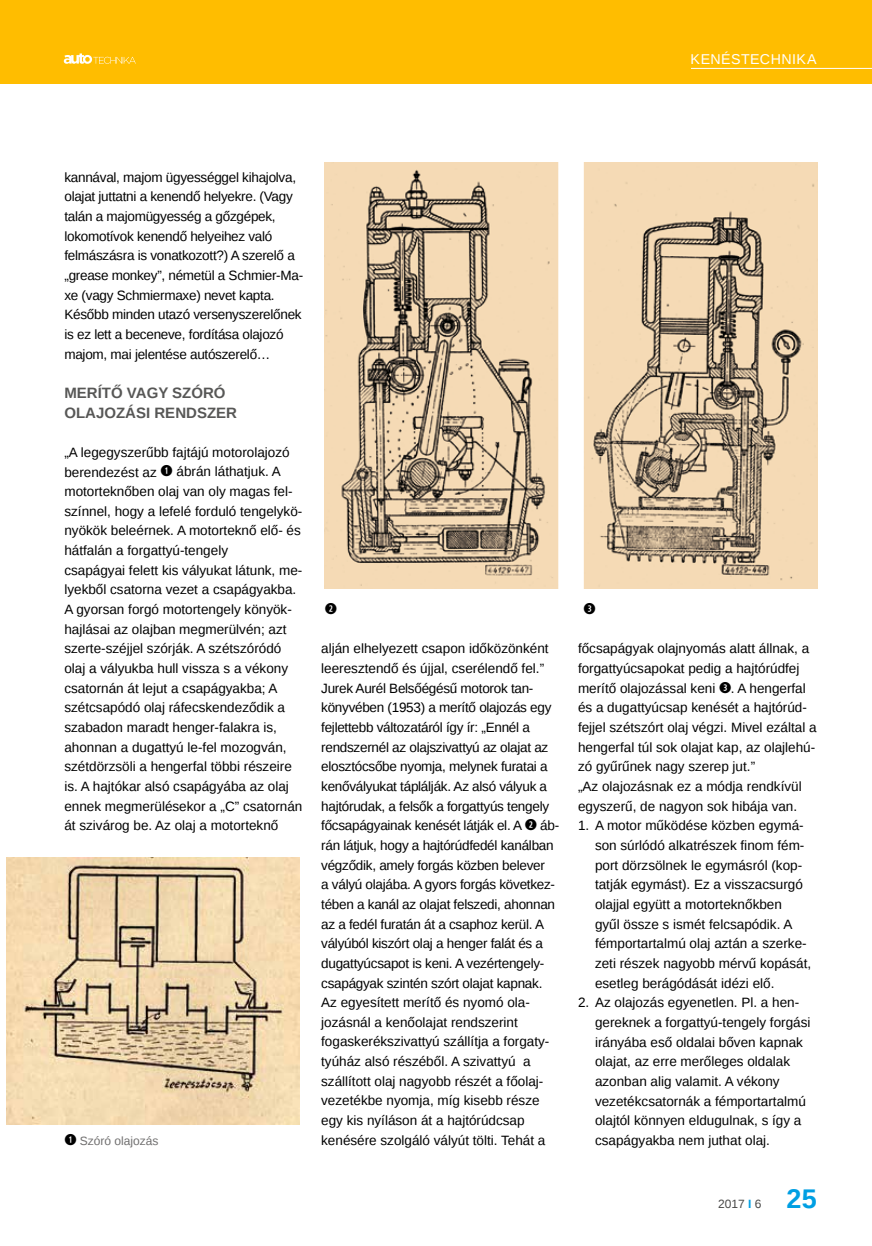
<style>
.page{position:relative;width:872px;height:1246px;background:#fff}
.page>*{position:absolute;margin:0;border:0;box-sizing:border-box;transform-origin:0 0}
.t1{font:700 27px "Liberation Sans";color:#009fe3}
.t2{font:700 15px/19.6px "Liberation Sans";color:#575756}
.t3{font:15px "Combi Numerals Ltd";color:#000}
.t4{font:14.25px "Liberation Sans";letter-spacing:.03em;color:#fff}
.t5{font:13.5px/19.6px "Liberation Sans";color:#000}
.t6{font:13.5px/19.6px "Liberation Sans";letter-spacing:-.02em;color:#000}
.t7{font:12px "Liberation Sans";color:#706f6f}
.t8{font:12px "Liberation Sans";color:#4a4a49}
.s1{font-family:"Combi Numerals Ltd";font-size:15px}
.s2{font-family:"Combi Numerals Ltd";font-size:15px;color:#000}
.s3{font-weight:700;color:#009fe3}
</style>
<div class="page">
<div style="left:0;top:0;width:872px;height:83px;background:#ffbd00"></div>
<hr style="left:691px;top:68px;width:181px;height:1px;background:#fff">
<svg style="left:64px;top:53px;width:72px;height:11px"></svg>
<img style="left:6px;top:857px;width:293px;height:267px">
<img style="left:324px;top:162px;width:493px;height:426px">
<div style="left:558px;top:159px;width:26px;height:432px;background:#fff"></div>
<p class="t4" style="left:690px;top:51px;width:127px">KENÉSTECHNIKA</p>
<p class="t6" style="left:64px;top:168px;width:240px">kannával, majom ügyességgel kihajolva, olajat juttatni a kenendő helyekre. (Vagy talán a majomügyesség a gőzgépek, lokomotívok kenendő helyeihez való felmászásra is vonatkozott?) A szerelő a „grease monkey”, németül a Schmier-Ma&shy;xe (vagy Schmiermaxe) nevet kapta.<br>Később minden utazó versenyszerelőnek is ez lett a beceneve, fordítása olajozó majom, mai jelentése autószerelő…</p>
<p class="t2" style="left:64px;top:383px;width:174px">MERÍTŐ VAGY SZÓRÓ<br>OLAJOZÁSI RENDSZER</p>
<p class="t5" style="left:64px;top:443px;width:239px">„A legegyszerűbb fajtájú motorolajozó berendezést az <span class="s1">➊</span> ábrán láthatjuk. A motorteknőben olaj van oly magas fel&shy;színnel, hogy a lefelé forduló tengelykö&shy;nyökök beleérnek. A motorteknő elő- és hátfalán a forgattyú-tengely<br>csapágyai felett kis vályukat látunk, me&shy;lyekből csatorna vezet a csapágyakba.<br>A gyorsan forgó motortengely könyök&shy;hajlásai az olajban megmerülvén; azt szerte-széjjel szórják. A szétszóródó olaj a vályukba hull vissza s a vékony csatornán át lejut a csapágyakba; A szétcsapódó olaj ráfecskendeződik a szabadon maradt henger-falakra is, ahonnan a dugattyú le-fel mozogván, szétdörzsöli a hengerfal többi részeire is. A hajtókar alsó csapágyába az olaj ennek megmerülésekor a „C” csatornán át szivárog be. Az olaj a motorteknő</p>
<p class="t3" style="left:325px;top:600px;width:14px">➋</p>
<p class="t3" style="left:583px;top:600px;width:14px">➌</p>
<p class="t6" style="left:321px;top:639px;width:239px">alján elhelyezett csapon időközönként leeresztendő és újjal, cserélendő fel.” Jurek Aurél Belsőégésű motorok tan&shy;könyvében (1953) a merítő olajozás egy fejlettebb változatáról így ír: „Ennél a rendszernél az olajszivattyú az olajat az elosztócsőbe nyomja, melynek furatai a kenővályukat táplálják. Az alsó vályuk a hajtórudak, a felsők a forgattyús tengely főcsapágyainak kenését látják el. A <span class="s1">➋</span> áb&shy;rán látjuk, hogy a hajtórúdfedél kanálban végződik, amely forgás közben belever<br>a vályú olajába. A gyors forgás következ&shy;tében a kanál az olajat felszedi, ahonnan az a fedél furatán át a csaphoz kerül. A vályúból kiszórt olaj a henger falát és a dugattyúcsapot is keni. A vezértengely&shy;csapágyak szintén szórt olajat kapnak.<br>Az egyesített merítő és nyomó ola&shy;jozásnál a kenőolajat rendszerint fogaskerékszivattyú szállítja a forgat - tyúház alsó részéből. A szivattyú a szállított olaj nagyobb részét a főolaj&shy;vezetékbe nyomja, míg kisebb része egy kis nyíláson át a hajtórúdcsap kenésére szolgáló vályút tölti. Tehát a</p>
<p class="t5" style="left:578px;top:639px;width:240px">főcsapágyak olajnyomás alatt állnak, a forgattyúcsapokat pedig a hajtórúdfej merítő olajozással keni <span class="s1">➌</span>. A hengerfal és a dugattyúcsap kenését a hajtórúd&shy;fejjel szétszórt olaj végzi. Mivel ezáltal a hengerfal túl sok olajat kap, az olajlehú&shy;zó gyűrűnek nagy szerep jut.”<br>„Az olajozásnak ez a módja rendkívül egyszerű, de nagyon sok hibája van.</p>
<p class="t5" style="left:595px;top:816px;width:218px;text-indent:-17px">1. A motor működése közben egymá&shy;son súrlódó alkatrészek finom fém&shy;port dörzsölnek le egymásról (kop&shy;tatják egymást). Ez a visszacsurgó olajjal együtt a motorteknőkben<br>gyűl össze s ismét felcsapódik. A fémportartalmú olaj aztán a szerke&shy;zeti részek nagyobb mérvű kopását, esetleg berágódását idézi elő.</p>
<p class="t5" style="left:595px;top:993px;width:217px;text-indent:-17px">2. Az olajozás egyenetlen. Pl. a hen&shy;gereknek a forgattyú-tengely forgási irányába eső oldalai bőven kapnak olajat, az erre merőleges oldalak azonban alig valamit. A vékony vezetékcsatornák a fémportartalmú olajtól könnyen eldugulnak, s így a</p>
<p class="t7" style="left:64px;top:1134px;width:96px"><span class="s2">➊</span> Szóró olajozás</p>
<p class="t5" style="left:595px;top:1131px;width:176px">csapágyakba nem juthat olaj.</p>
<p class="t8" style="left:718px;top:1197px;width:45px">2017 <span class="s3">I</span> 6</p>
<h1 class="t1" style="left:786px;top:1180px;width:32px">25</h1>
</div>
